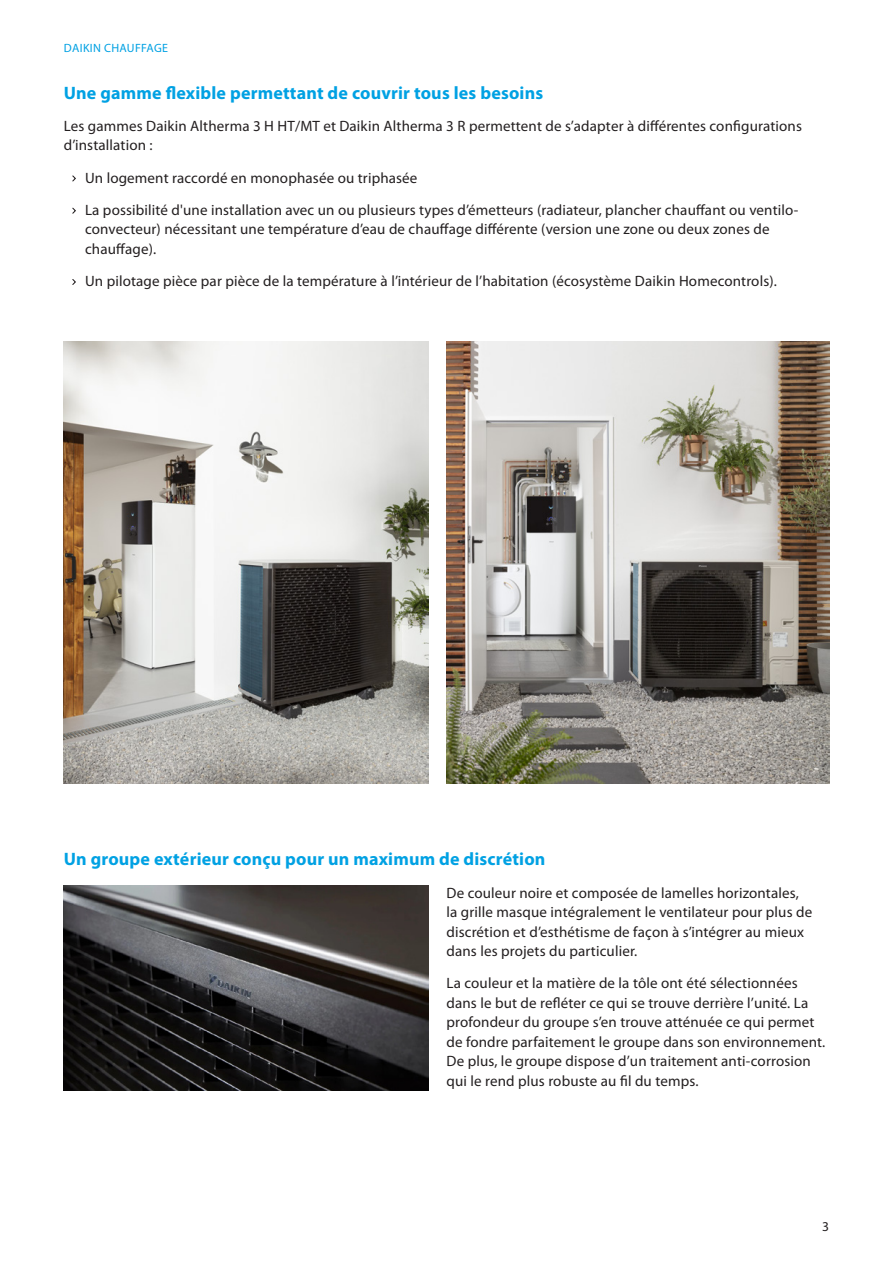
<style>
.page{position:relative;width:893px;height:1263px;background:#fff}
.page>*{position:absolute;margin:0;border:0;box-sizing:border-box;transform-origin:0 0}
.Normal_wrd_1{font:700 18px "Myriad Pro";letter-spacing:.01em;color:#00a1e3}
.Normal_wrd_1-2{font:15px/19.5px "Myriad Pro";letter-spacing:.01em;color:#231f20}
.t1{font:13.5px "Myriad Pro";color:#231f20}
.t2{font:12px "Myriad Pro";letter-spacing:.03em;color:#00a1e3}
</style>
<div class="page">
<img style="left:64px;top:341px;width:364px;height:443px">
<img style="left:64px;top:886px;width:364px;height:205px">
<img style="left:446px;top:341px;width:383px;height:443px">
<svg style="left:72px;top:175px;width:4px;height:7px"></svg>
<svg style="left:72px;top:207px;width:4px;height:7px"></svg>
<svg style="left:72px;top:279px;width:4px;height:6px"></svg>
<p class="t2" style="left:64px;top:41px;width:106px">DAIKIN CHAUFFAGE</p>
<p class="Normal_wrd_1" style="left:64px;top:82px;width:481px">Une gamme flexible permettant de couvrir tous les besoins</p>
<p class="Normal_wrd_1-2" style="left:64px;top:116px;width:740px">Les gammes Daikin Altherma 3 H HT/MT et Daikin Altherma 3 R permettent de s’adapter à différentes configurations d’installation :</p>
<p class="Normal_wrd_1-2" style="left:85px;top:168px;width:334px">Un logement raccordé en monophasée ou triphasée</p>
<p class="Normal_wrd_1-2" style="left:85px;top:200px;width:715px">La possibilité d'une installation avec un ou plusieurs types d’émetteurs (radiateur, plancher chauffant ou ventilo&shy;convecteur) nécessitant une température d’eau de chauffage différente (version une zone ou deux zones de chauffage).</p>
<p class="Normal_wrd_1-2" style="left:85px;top:272px;width:693px">Un pilotage pièce par pièce de la température à l’intérieur de l’habitation (écosystème Daikin Homecontrols).</p>
<p class="Normal_wrd_1" style="left:64px;top:849px;width:483px">Un groupe extérieur conçu pour un maximum de discrétion</p>
<p class="Normal_wrd_1-2" style="left:446px;top:883px;width:367px">De couleur noire et composée de lamelles horizontales, la grille masque intégralement le ventilateur pour plus de discrétion et d’esthétisme de façon à s’intégrer au mieux dans les projets du particulier.</p>
<p class="Normal_wrd_1-2" style="left:446px;top:974px;width:380px">La couleur et la matière de la tôle ont été sélectionnées dans le but de refléter ce qui se trouve derrière l’unité. La profondeur du groupe s’en trouve atténuée ce qui permet de fondre parfaitement le groupe dans son environnement.<br>De plus, le groupe dispose d’un traitement anti-corrosion qui le rend plus robuste au fil du temps.</p>
<p class="t1" style="left:822px;top:1219px;width:8px">3</p>
</div>
